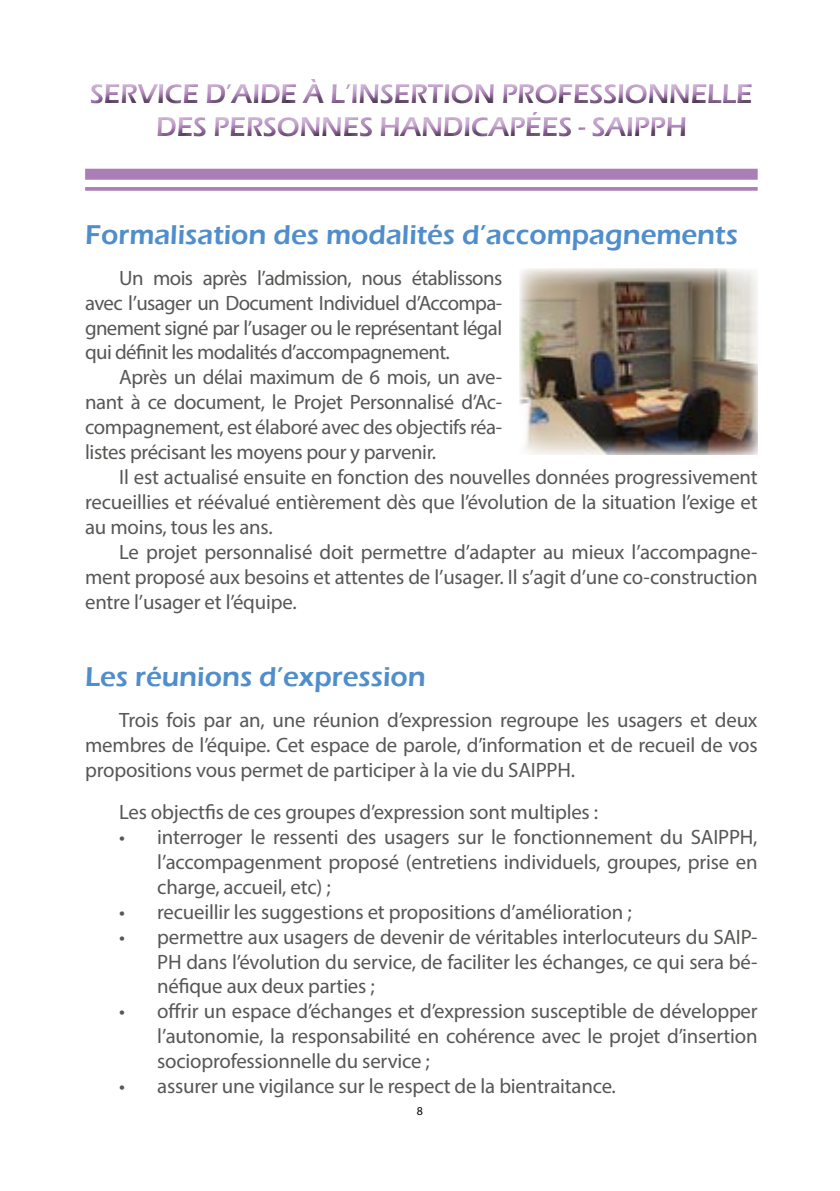
<style>
.page{position:relative;width:840px;height:1191px;background:#fff}
.page>*{position:absolute;margin:0;border:0;box-sizing:border-box;transform-origin:0 0}
.t1{font:600 28px/33.6px "Eras ITC";letter-spacing:-.02em;color:#aa7eb6;text-align:center}
.t2{font:600 28px "Eras ITC";color:#508ecb}
.t3{font:20.8px/25px "Myriad Pro";letter-spacing:-.01em;color:#575756;text-align:justify}
.t4{font:12px "Myriad Pro";color:#000}
</style>
<div class="page">
<div style="left:79px;top:74px;width:686px;height:77px;background:#000;opacity:.75"></div>
<div style="left:85px;top:169px;width:672px;height:11px;background:#aa7eb6"></div>
<svg style="left:85px;top:187px;width:672px;height:4px;background:#b088bb"></svg>
<img style="left:519px;top:268px;width:238px;height:187px">
<h1 class="t1" style="left:90px;top:77px;width:664px">SERVICE D’AIDE À L’INSERTION PROFESSIONNELLE<br>DES PERSONNES HANDICAPÉES - SAIPPH</h1>
<h1 class="t2" style="left:85px;top:218px;width:654px">Formalisation des modalités d’accompagnements</h1>
<p class="t3" style="left:85px;top:265px;width:418px;text-indent:34px">Un mois après l’admission, nous établissons avec l’usager un Document Individuel d’Accompa&shy;gnement signé par l’usager ou le représentant légal qui définit les modalités d’accompagnement.</p>
<p class="t3" style="left:85px;top:365px;width:418px;text-indent:34px">Après un délai maximum de 6 mois, un ave&shy;nant à ce document, le Projet Personnalisé d’Ac&shy;compagnement, est élaboré avec des objectifs réa&shy;listes précisant les moyens pour y parvenir.</p>
<p class="t3" style="left:85px;top:464px;width:673px;text-indent:34px">Il est actualisé ensuite en fonction des nouvelles données progressivement recueillies et réévalué entièrement dès que l’évolution de la situation l’exige et au moins, tous les ans.</p>
<p class="t3" style="left:85px;top:539px;width:673px;text-indent:34px">Le projet personnalisé doit permettre d’adapter au mieux l’accompagne&shy;ment proposé aux besoins et attentes de l’usager. Il s’agit d’une co-construction entre l’usager et l’équipe.</p>
<h1 class="t2" style="left:85px;top:661px;width:342px">Les réunions d’expression</h1>
<p class="t3" style="left:85px;top:707px;width:673px;text-indent:34px">Trois fois par an, une réunion d’expression regroupe les usagers et deux membres de l’équipe. Cet espace de parole, d’information et de recueil de vos propositions vous permet de participer à la vie du SAIPPH.</p>
<p class="t3" style="left:119px;top:799px;width:480px">Les objectfis de ces groupes d’expression sont multiples :</p>
<p class="t3" style="left:157px;top:824px;width:601px;text-indent:-38px">• interroger le ressenti des usagers sur le fonctionnement du SAIPPH, l’accompagenment proposé (entretiens individuels, groupes, prise en charge, accueil, etc) ;</p>
<p class="t3" style="left:119px;top:898px;width:513px">• recueillir les suggestions et propositions d’amélioration ;</p>
<p class="t3" style="left:157px;top:923px;width:601px;text-indent:-38px">• permettre aux usagers de devenir de véritables interlocuteurs du SAIP-PH dans l’évolution du service, de faciliter les échanges, ce qui sera bé&shy;néfique aux deux parties ;</p>
<p class="t3" style="left:157px;top:998px;width:601px;text-indent:-38px">• offrir un espace d’échanges et d’expression susceptible de développer l’autonomie, la responsabilité en cohérence avec le projet d’insertion socioprofessionnelle du service ;</p>
<p class="t3" style="left:119px;top:1073px;width:498px">• assurer une vigilance sur le respect de la bientraitance.</p>
<p class="t4" style="left:416px;top:1103px;width:8px">8</p>
</div>
